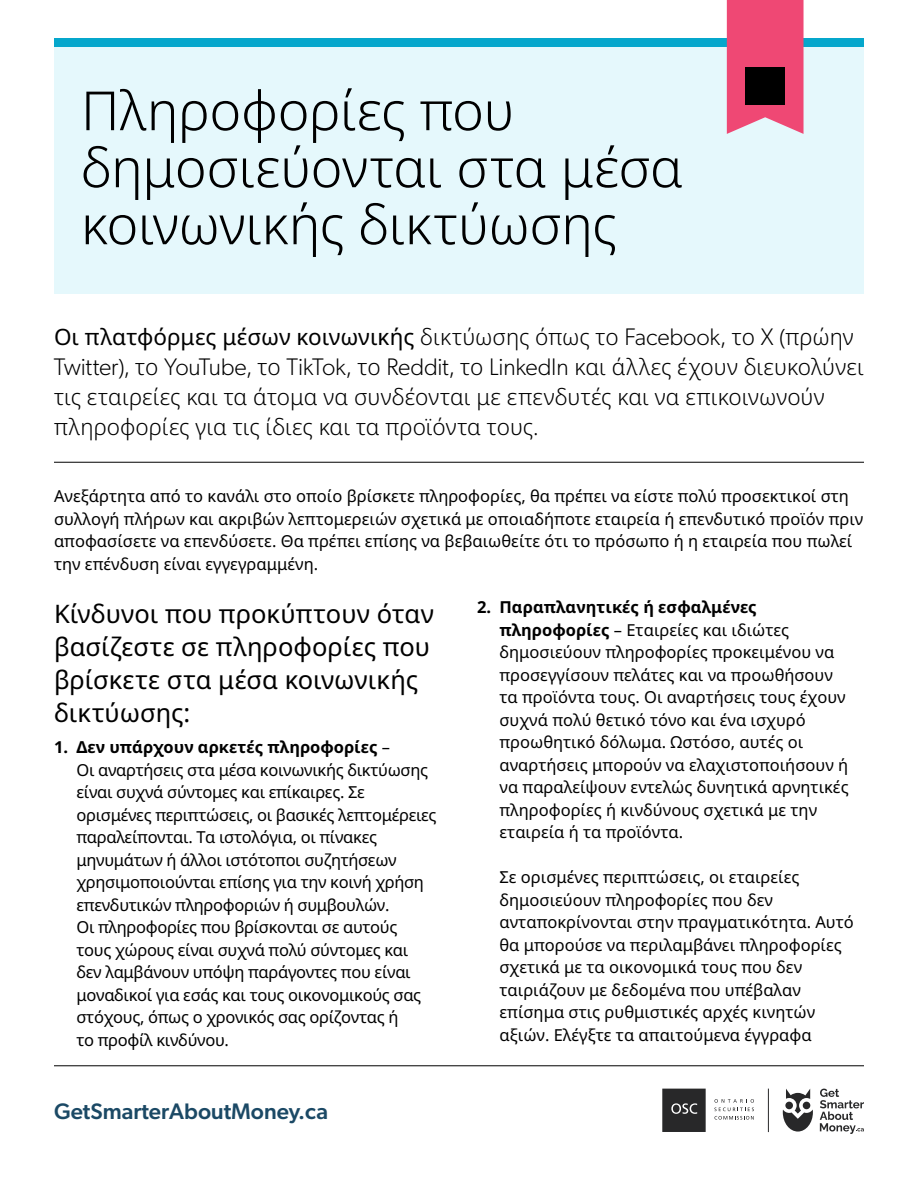
<style>
.page{position:relative;width:918px;height:1188px;background:#fff}
.page>*{position:absolute;margin:0;border:0;box-sizing:border-box;transform-origin:0 0}
.t1{font:300 54px/57px "Noto Sans";letter-spacing:-.005em;color:#000}
.t2{font:25.5px/33px "Noto Sans";color:#000}
.t3{font:300 22.5px/30px "Noto Sans";color:#000}
.t4{font:500 22.5px "Gibson";color:#1b4965}
.t5{font:16.5px/22.5px "Noto Sans";color:#000}
.t6{font:16.5px/22.5px "Noto Sans";letter-spacing:-.02em;color:#000}
.s1{font-weight:400}
.s2{font-family:"Gibson";font-size:24px}
.s3{font-weight:700}
</style>
<div class="page">
<hr style="left:54px;top:1065px;width:810px;height:1px;background:#000">
<svg style="left:783px;top:1089px;width:30px;height:43px"></svg>
<svg style="left:820px;top:1089px;width:44px;height:45px"></svg>
<svg style="left:714px;top:1099px;width:40px;height:21px"></svg>
<svg style="left:662px;top:1089px;width:44px;height:43px"></svg>
<hr style="left:768px;top:1089px;width:1px;height:43px;background:#282829">
<div style="left:54px;top:47px;width:810px;height:246px;background:#e5f8fc"></div>
<div style="left:54px;top:38px;width:810px;height:9px;background:#05a7cc"></div>
<hr style="left:54px;top:462px;width:810px;height:1px;background:#000">
<svg style="left:727px;top:0;width:77px;height:134px"></svg>
<div style="left:745px;top:67px;width:40px;height:38px;background:#000"></div>
<h1 class="t1" style="left:81px;top:84px;width:604px">Πληροφορίες που δημοσιεύονται στα μέσα κοινωνικής δικτύωσης</h1>
<p class="t3" style="left:54px;top:323px;width:811px"><span class="s1">Οι πλατφόρμες μέσων κοινωνικής</span> δικτύωσης όπως το <span class="s2">Facebook</span>, το <span class="s2">X</span> (πρώην <span class="s2">Twitter</span>), το <span class="s2">YouTube</span>, το <span class="s2">TikTok</span>, το <span class="s2">Reddit</span>, το <span class="s2">LinkedIn</span> και άλλες έχουν διευκολύνει τις εταιρείες και τα άτομα να συνδέονται με επενδυτές και να επικοινωνούν πληροφορίες για τις ίδιες και τα προϊόντα τους.</p>
<p class="t5" style="left:54px;top:486px;width:811px">Ανεξάρτητα από το κανάλι στο οποίο βρίσκετε πληροφορίες, θα πρέπει να είστε πολύ προσεκτικοί στη συλλογή πλήρων και ακριβών λεπτομερειών σχετικά με οποιαδήποτε εταιρεία ή επενδυτικό προϊόν πριν αποφασίσετε να επενδύσετε. Θα πρέπει επίσης να βεβαιωθείτε ότι το πρόσωπο ή η εταιρεία που πωλεί την επένδυση είναι εγγεγραμμένη.</p>
<h2 class="t2" style="left:54px;top:598px;width:381px">Κίνδυνοι που προκύπτουν όταν βασίζεστε σε πληροφορίες που βρίσκετε στα μέσα κοινωνικής δικτύωσης:</h2>
<p class="t6" style="left:77px;top:736px;width:362px;text-indent:-23px"><span class="s3">1. Δεν υπάρχουν αρκετές πληροφορίες</span> –<br>Οι αναρτήσεις στα μέσα κοινωνικής δικτύωσης είναι συχνά σύντομες και επίκαιρες. Σε ορισμένες περιπτώσεις, οι βασικές λεπτομέρειες παραλείπονται. Τα ιστολόγια, οι πίνακες μηνυμάτων ή άλλοι ιστότοποι συζητήσεων χρησιμοποιούνται επίσης για την κοινή χρήση επενδυτικών πληροφοριών ή συμβουλών.<br>Οι πληροφορίες που βρίσκονται σε αυτούς<br>τους χώρους είναι συχνά πολύ σύντομες και δεν λαμβάνουν υπόψη παράγοντες που είναι μοναδικοί για εσάς και τους οικονομικούς σας στόχους, όπως ο χρονικός σας ορίζοντας ή<br>το προφίλ κινδύνου.</p>
<h3 class="t4" style="left:54px;top:1097px;width:276px">GetSmarterAboutMoney.ca</h3>
<p class="t5" style="left:500px;top:596px;width:351px;text-indent:-23px"><span class="s3">2. Παραπλανητικές ή εσφαλμένες πληροφορίες</span> – Εταιρείες και ιδιώτες δημοσιεύουν πληροφορίες προκειμένου να προσεγγίσουν πελάτες και να προωθήσουν τα προϊόντα τους. Οι αναρτήσεις τους έχουν συχνά πολύ θετικό τόνο και ένα ισχυρό προωθητικό δόλωμα. Ωστόσο, αυτές οι αναρτήσεις μπορούν να ελαχιστοποιήσουν ή να παραλείψουν εντελώς δυνητικά αρνητικές πληροφορίες ή κινδύνους σχετικά με την εταιρεία ή τα προϊόντα.</p>
<p class="t5" style="left:500px;top:866px;width:356px">Σε ορισμένες περιπτώσεις, οι εταιρείες δημοσιεύουν πληροφορίες που δεν ανταποκρίνονται στην πραγματικότητα. Αυτό θα μπορούσε να περιλαμβάνει πληροφορίες σχετικά με τα οικονομικά τους που δεν ταιριάζουν με δεδομένα που υπέβαλαν επίσημα στις ρυθμιστικές αρχές κινητών αξιών. Ελέγξτε τα απαιτούμενα έγγραφα</p>
</div>
